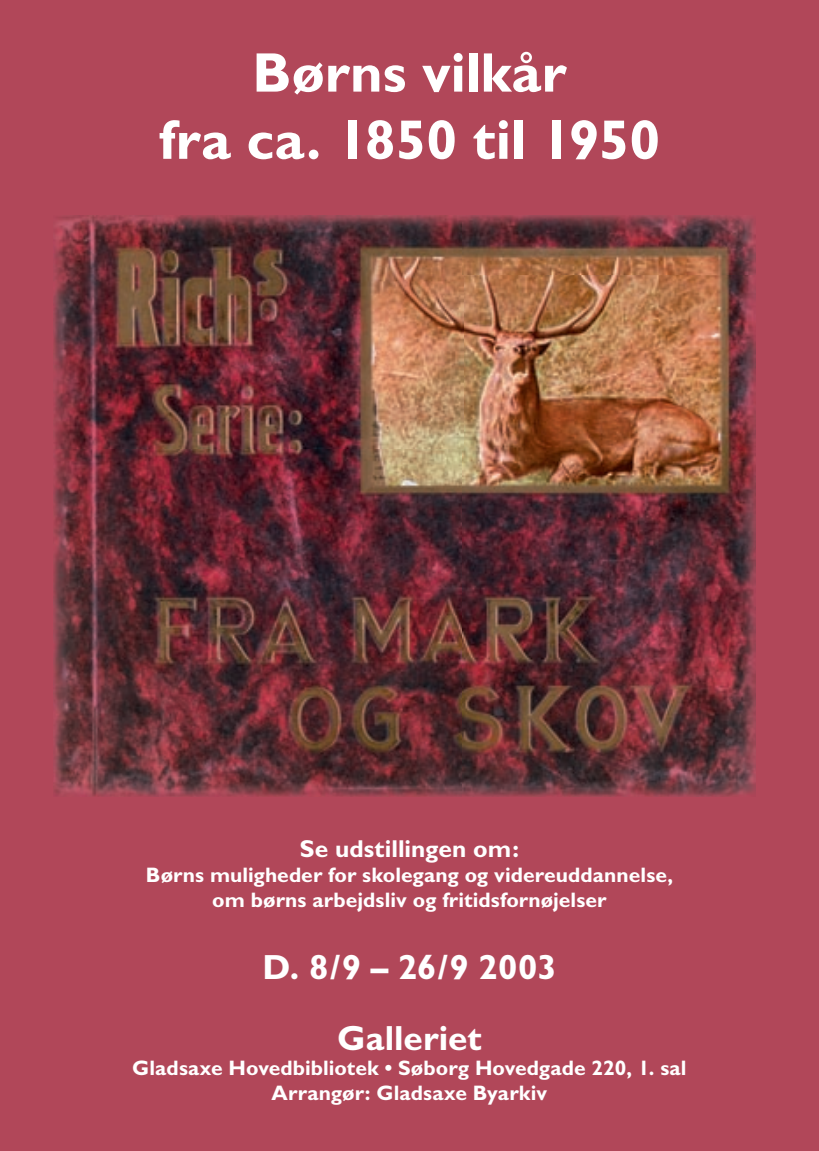
<style>
.page{position:relative;width:819px;height:1151px;background:#b14759}
.page>*{position:absolute;margin:0;border:0;box-sizing:border-box;transform-origin:0 0}
.t1{font:700 56px/67.2px "Gill Sans";color:#fff;text-align:center}
.t2{font:700 35px/71.4px "Gill Sans";color:#fff;text-align:center}
.t3{font:700 24.5px "Gill Sans";color:#fff}
.t4{font:700 21px/25.2px "Gill Sans";letter-spacing:.005em;color:#fff;text-align:center}
</style>
<div class="page">
<img style="left:54px;top:449px;width:408px;height:347px">
<img style="left:462px;top:216px;width:293px;height:580px">
<img style="left:54px;top:216px;width:409px;height:233px">
<h1 class="t1" style="left:159px;top:39px;width:503px">Børns vilkår<br>fra ca. 1850 til 1950</h1>
<p class="t3" style="left:300px;top:834px;width:221px">Se udstillingen om:</p>
<p class="t4" style="left:146px;top:862px;width:528px">Børns muligheder for skolegang og videreuddannelse, om børns arbejdsliv og fritidsfornøjelser</p>
<h2 class="t2" style="left:262px;top:931px;width:296px">D. 8/9 – 26/9 2003<br>Galleriet</h2>
<p class="t4" style="left:132px;top:1055px;width:556px">Gladsaxe Hovedbibliotek • Søborg Hovedgade 220, 1. sal<br>Arrangør: Gladsaxe Byarkiv</p>
</div>
